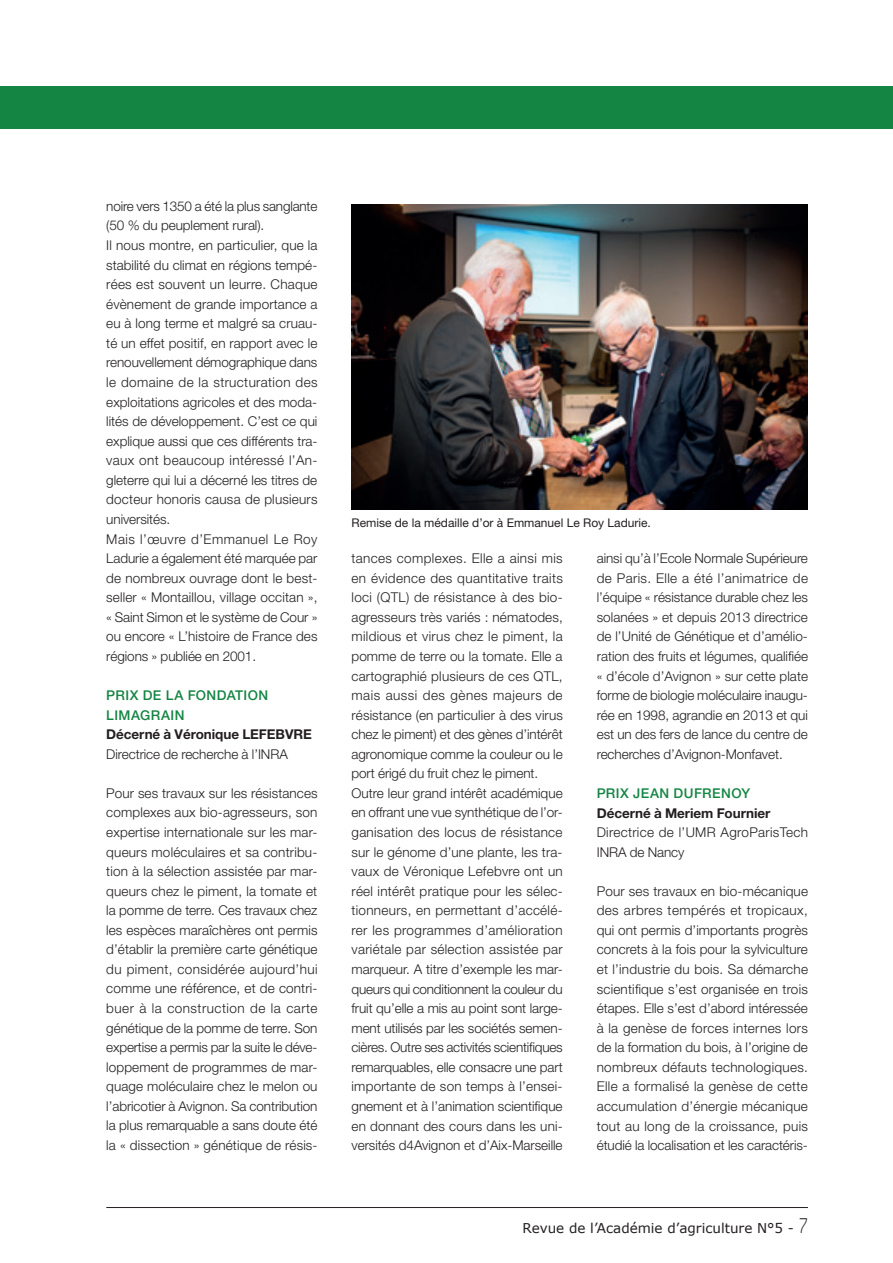
<style>
.page{position:relative;width:893px;height:1263px;background:#fff}
.page>*{position:absolute;margin:0;border:0;box-sizing:border-box;transform-origin:0 0}
.t1{font:300 13.5px/19.5px "Helvetica Neue";letter-spacing:.005em;color:#231f20;text-align:justify}
.t2{font:700 13.5px "Helvetica Neue";letter-spacing:-.005em;color:#231f20}
.t3{font:500 13.5px/19.5px "Helvetica Neue";letter-spacing:.03em;color:#148543}
.t4{font:300 13.5px/19.5px "Helvetica Neue";letter-spacing:.025em;color:#231f20}
.t5{font:13.5px "Verdana";color:#231f20}
.t6{font:12px "Helvetica Neue";color:#231f20}
.s1{font-family:"Capsuula";font-size:21px}
</style>
<div class="page">
<hr style="left:106px;top:1207px;width:702px;height:1px;background:#231f20">
<div style="left:0;top:86px;width:893px;height:43px;background:#148543"></div>
<img style="left:351px;top:204px;width:457px;height:306px">
<p class="t1" style="left:106px;top:196px;width:213px;text-align:left">noire vers 1350 a été la plus sanglante (50 % du peuplement rural).<br>Il nous montre, en particulier, que la stabilité du climat en régions tempé&shy;rées est souvent un leurre. Chaque évènement de grande importance a eu à long terme et malgré sa cruau&shy;té un effet positif, en rapport avec le renouvellement démographique dans le domaine de la structuration des exploitations agricoles et des moda&shy;lités de développement. C’est ce qui explique aussi que ces différents tra&shy;vaux ont beaucoup intéressé l’An&shy;gleterre qui lui a décerné les titres de docteur honoris causa de plusieurs universités.<br>Mais l’œuvre d’Emmanuel Le Roy Ladurie a également été marquée par de nombreux ouvrage dont le best&shy;seller « Montaillou, village occitan », « Saint Simon et le système de Cour » ou encore « L’histoire de France des régions » publiée en 2001.</p>
<p class="t3" style="left:106px;top:685px;width:163px">PRIX DE LA FONDATION<br>LIMAGRAIN</p>
<p class="t2" style="left:106px;top:726px;width:207px">Décerné à Véronique LEFEBVRE</p>
<p class="t1" style="left:106px;top:744px;width:183px">Directrice de recherche à l’INRA</p>
<p class="t1" style="left:106px;top:783px;width:213px">Pour ses travaux sur les résistances complexes aux bio-agresseurs, son expertise internationale sur les mar&shy;queurs moléculaires et sa contribu&shy;tion à la sélection assistée par mar&shy;queurs chez le piment, la tomate et la pomme de terre. Ces travaux chez les espèces maraîchères ont permis d’établir la première carte génétique du piment, considérée aujourd’hui comme une référence, et de contri&shy;buer à la construction de la carte génétique de la pomme de terre. Son expertise a permis par la suite le déve&shy;loppement de programmes de mar&shy;quage moléculaire chez le melon ou l’abricotier à Avignon. Sa contribution la plus remarquable a sans doute été la « dissection » génétique de résis-</p>
<p class="t6" style="left:351px;top:516px;width:301px">Remise de la médaille d’or à Emmanuel Le Roy Ladurie.</p>
<p class="t1" style="left:351px;top:548px;width:213px;text-align:left">tances complexes. Elle a ainsi mis en évidence des quantitative traits loci (QTL) de résistance à des bio&shy;agresseurs très variés : nématodes, mildious et virus chez le piment, la pomme de terre ou la tomate. Elle a cartographié plusieurs de ces QTL, mais aussi des gènes majeurs de résistance (en particulier à des virus chez le piment) et des gènes d’intérêt agronomique comme la couleur ou le port érigé du fruit chez le piment.<br>Outre leur grand intérêt académique en offrant une vue synthétique de l’or&shy;ganisation des locus de résistance sur le génome d’une plante, les tra&shy;vaux de Véronique Lefebvre ont un réel intérêt pratique pour les sélec&shy;tionneurs, en permettant d’accélé&shy;rer les programmes d’amélioration variétale par sélection assistée par marqueur. A titre d’exemple les mar&shy;queurs qui conditionnent la couleur du fruit qu’elle a mis au point sont large&shy;ment utilisés par les sociétés semen&shy;cières. Outre ses activités scientifiques remarquables, elle consacre une part importante de son temps à l’ensei&shy;gnement et à l’animation scientifique en donnant des cours dans les uni&shy;versités d4Avignon et d’Aix-Marseille</p>
<p class="t1" style="left:597px;top:548px;width:213px">ainsi qu’à l’Ecole Normale Supérieure de Paris. Elle a été l’animatrice de l’équipe « résistance durable chez les solanées » et depuis 2013 directrice de l’Unité de Génétique et d’amélio&shy;ration des fruits et légumes, qualifiée « d’école d’Avignon » sur cette plate forme de biologie moléculaire inaugu&shy;rée en 1998, agrandie en 2013 et qui est un des fers de lance du centre de recherches d’Avignon-Monfavet.</p>
<p class="t3" style="left:597px;top:783px;width:155px">PRIX JEAN DUFRENOY</p>
<p class="t2" style="left:597px;top:804px;width:175px">Décerné à Meriem Fournier</p>
<p class="t4" style="left:597px;top:822px;width:213px">Directrice de l’UMR AgroParisTech<br>INRA de Nancy</p>
<p class="t1" style="left:597px;top:881px;width:213px">Pour ses travaux en bio-mécanique des arbres tempérés et tropicaux, qui ont permis d’importants progrès concrets à la fois pour la sylviculture et l’industrie du bois. Sa démarche scientifique s’est organisée en trois étapes. Elle s’est d’abord intéressée à la genèse de forces internes lors de la formation du bois, à l’origine de nombreux défauts technologiques.<br>Elle a formalisé la genèse de cette accumulation d’énergie mécanique tout au long de la croissance, puis étudié la localisation et les caractéris-</p>
<p class="t5" style="left:523px;top:1219px;width:287px">Revue de l’Académie d’agriculture N°5 - <span class="s1">7</span></p>
</div>
